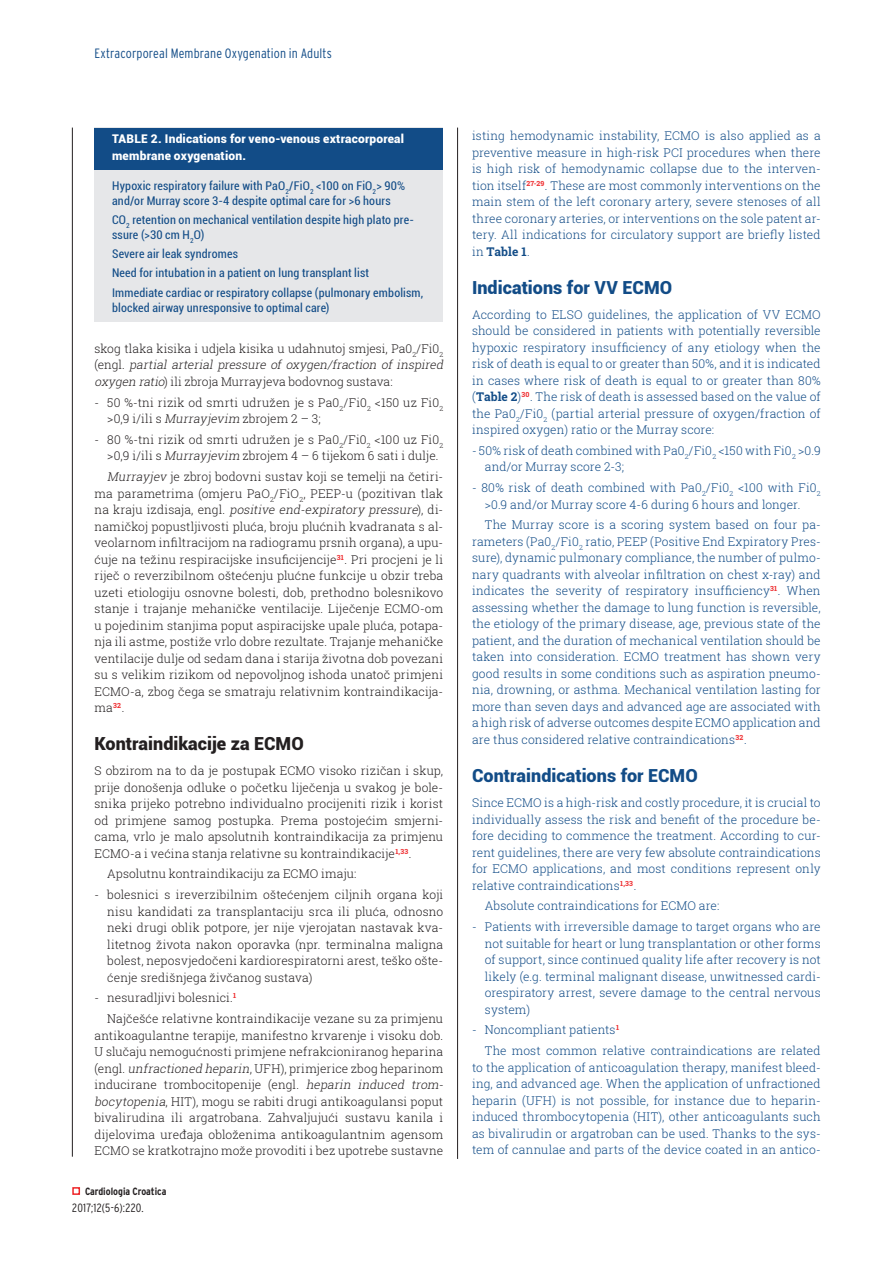
<style>
.page{position:relative;width:893px;height:1263px;background:#fff}
.page>*{position:absolute;margin:0;border:0;box-sizing:border-box;transform-origin:0 0}
.t1{font:900 18px "Roboto";color:#124c87}
.t2{font:900 18px "Roboto";color:#231f20}
.t3{font:300 condensed 13.5px "Interstate";letter-spacing:.01em;color:#124c87}
.t4{font:300 12px/16.5px "Roboto Slab";letter-spacing:.01em;color:#124c87;text-align:justify}
.t5{font:300 12px/16.5px "Roboto Slab";letter-spacing:.01em;color:#231f20}
.t6{font:condensed 12px/15px "Roboto";letter-spacing:.015em;color:#124c87}
.t7{font:900 12px/16.5px "Roboto";letter-spacing:.02em;color:#fff}
.t8{font:300 condensed 12px "Interstate";letter-spacing:.02em;color:#231f20}
.t9{font:700 condensed 10.5px "Interstate";color:#231f20}
.s1{font-style:italic}
.s2{font-weight:700}
</style>
<div class="page">
<div style="left:72px;top:1187px;width:8px;height:8px;border:2px solid #ee2629"></div>
<hr style="left:72px;top:128px;width:1px;height:1029px;background:#231f20">
<hr style="left:457px;top:128px;width:1px;height:1031px;background:#231f20">
<div style="left:94px;top:128px;width:349px;height:194px;background:#e6e7e9"></div>
<div style="left:94px;top:128px;width:349px;height:41px;background:#124c87"></div>
<p class="t3" style="left:94px;top:46px;width:239px">Extracorporeal Membrane Oxygenation in Adults</p>
<p class="t7" style="left:112px;top:130px;width:294px">TABLE 2. Indications for veno-venous extracorporeal membrane oxygenation.</p>
<p class="t6" style="left:112px;top:177px;width:295px">Hypoxic respiratory failure with PaO<sub>2</sub>/FiO<sub>2</sub> &lt;100 on FiO<sub>2</sub>&gt; 90% and/or Murray score 3-4 despite optimal care for &gt;6 hours</p>
<p class="t6" style="left:112px;top:212px;width:303px">CO<sub>2</sub> retention on mechanical ventilation despite high plato pre&shy;ssure (&gt;30 cm H<sub>2</sub>O)</p>
<p class="t6" style="left:112px;top:244px;width:313px;line-height:19.2px">Severe air leak syndromes<br>Need for intubation in a patient on lung transplant list<br>Immediate cardiac or respiratory collapse (pulmonary embolism,</p>
<p class="t6" style="left:112px;top:299px;width:219px">blocked airway unresponsive to optimal care)</p>
<p class="t5" style="left:94px;top:340px;width:353px">skog tlaka kisika i udjela kisika u udahnutoj smjesi, Pa0<sub>2</sub>/Fi0<sub>2 </sub>( e n g l . <span class="s1">partial arterial pressure of oxygen/fraction of inspired oxygen ratio</span>) ili zbroja Murrayjeva bodovnog sustava:</p>
<p class="t5" style="left:107px;top:394px;width:337px;text-indent:-13px">- 50 %-tni rizik od smrti udružen je s Pa0<sub>2</sub>/Fi0<sub>2</sub> &lt;150 uz Fi0<sub>2 </sub>&gt;0,9 i/ili s <span class="s1">Murrayjevim</span> zbrojem 2 – 3;</p>
<p class="t5" style="left:107px;top:431px;width:337px;text-indent:-13px">- 80 %-tni rizik od smrti udružen je s Pa0<sub>2</sub>/Fi0<sub>2</sub> &lt;100 uz Fi0<sub>2 </sub>&gt;0,9 i/ili s <span class="s1">Murrayjevim</span> zbrojem 4 – 6 tijekom 6 sati i dulje.</p>
<p class="t5" style="left:94px;top:468px;width:350px;text-align:justify;text-indent:13px"><span class="s1">Murrayjev</span> je zbroj bodovni sustav koji se temelji na četiri&shy;ma parametrima (omjeru PaO<sub>2</sub>/FiO<sub>2</sub>, PEEP-u (pozitivan tlak n a k r aj u i z d i s aj a , e n g l . <span class="s1">positive end-expiratory pressure</span>) , d i - namičkoj popustljivosti pluća, broju plućnih kvadranata s al&shy;veolarnom infiltracijom na radiogramu prsnih organa), a upu&shy;ćuje na težinu respiracijske insuficijencije<sup>31</sup>. Pri procjeni je li riječ o reverzibilnom oštećenju plućne funkcije u obzir treba uzeti etiologiju osnovne bolesti, dob, prethodno bolesnikovo stanje i trajanje mehaničke ventilacije. Liječenje ECMO-om u pojedinim stanjima poput aspiracijske upale pluća, potapa&shy;nja ili astme, postiže vrlo dobre rezultate. Trajanje mehaničke ventilacije dulje od sedam dana i starija životna dob povezani su s velikim rizikom od nepovoljnog ishoda unatoč primjeni ECMO-a, zbog čega se smatraju relativnim kontraindikacija&shy;ma<sup>32</sup>.</p>
<h1 class="t2" style="left:94px;top:731px;width:211px">Kontraindikacije za ECMO</h1>
<p class="t5" style="left:94px;top:762px;width:350px;text-align:justify">S obzirom na to da je postupak ECMO visoko rizičan i skup, prije donošenja odluke o početku liječenja u svakog je bole&shy;snika prijeko potrebno individualno procijeniti rizik i korist od primjene samog postupka. Prema postojećim smjerni&shy;cama, vrlo je malo apsolutnih kontraindikacija za primjenu ECMO-a i većina stanja relativne su kontraindikacije<sup>1,33</sup>.</p>
<p class="t5" style="left:107px;top:865px;width:251px">Apsolutnu kontraindikaciju za ECMO imaju:</p>
<p class="t5" style="left:107px;top:886px;width:337px;text-align:justify;text-indent:-13px">- bolesnici s ireverzibilnim oštećenjem ciljnih organa koji nisu kandidati za transplantaciju srca ili pluća, odnosno neki drugi oblik potpore, jer nije vjerojatan nastavak kva&shy;litetnog života nakon oporavka (npr. terminalna maligna bolest, neposvjedočeni kardiorespiratorni arest, teško ošte&shy;ćenje središnjega živčanog sustava)</p>
<p class="t5" style="left:107px;top:987px;width:337px;line-height:20.7px;text-indent:-13px">- nesuradljivi bolesnici.<sup>1<br></sup>Najčešće relativne kontraindikacije vezane su za primjenu</p>
<p class="t5" style="left:94px;top:1027px;width:353px">antikoagulantne terapije, manifestno krvarenje i visoku dob.<br>U slučaju nemogućnosti primjene nefrakcioniranog heparina (engl. <span class="s1">unfractioned heparin</span>, UFH), primjerice zbog heparinom inducirane trombocitopenije (engl. <span class="s1">heparin induced trom&shy;bocytopenia</span>, HIT), mogu se rabiti drugi antikoagulansi poput bivalirudina ili argatrobana. Zahvaljujući sustavu kanila i dijelovima uređaja obloženima antikoagulantnim agensom ECMO se kratkotrajno može provoditi i bez upotrebe sustavne</p>
<p class="t9" style="left:85px;top:1185px;width:83px">Cardiologia Croatica</p>
<p class="t8" style="left:72px;top:1201px;width:73px">2017;12(5-6):220.</p>
<p class="t4" style="left:472px;top:127px;width:350px">isting hemodynamic instability, ECMO is also applied as a preventive measure in high-risk PCI procedures when there is high risk of hemodynamic collapse due to the interven&shy;tion itself<sup>27-29</sup>. These are most commonly interventions on the main stem of the left coronary artery, severe stenoses of all three coronary arteries, or interventions on the sole patent ar&shy;tery. All indications for circulatory support are briefly listed in <span class="s2">Table 1</span>.</p>
<h1 class="t1" style="left:472px;top:274px;width:202px">Indications for VV ECMO</h1>
<p class="t4" style="left:472px;top:306px;width:350px">According to ELSO guidelines, the application of VV ECMO should be considered in patients with potentially reversible hypoxic respiratory insufficiency of any etiology when the risk of death is equal to or greater than 50%, and it is indicated in cases where risk of death is equal to or greater than 80% (<span class="s2">Table 2</span>)<sup>30</sup>. The risk of death is assessed based on the value of the Pa0<sub>2</sub>/Fi0<sub>2</sub> (partial arterial pressure of oxygen/fraction of inspired oxygen) ratio or the Murray score:</p>
<p class="t4" style="left:485px;top:442px;width:337px;text-indent:-13px">- 50% risk of death combined with Pa0<sub>2</sub>/Fi0<sub>2</sub> &lt;150 with Fi0<sub>2</sub> &gt;0.9 and/or Murray score 2-3;</p>
<p class="t4" style="left:485px;top:479px;width:337px;text-indent:-13px">- 80% risk of death combined with Pa0<sub>2</sub>/Fi0<sub>2</sub> &lt;100 with Fi0<sub>2 </sub>&gt;0.9 and/or Murray score 4-6 during 6 hours and longer.</p>
<p class="t4" style="left:472px;top:516px;width:350px;text-indent:13px">The Murray score is a scoring system based on four pa&shy;rameters (Pa0<sub>2</sub>/Fi0<sub>2</sub> ratio, PEEP (Positive End Expiratory Pres&shy;sure), dynamic pulmonary compliance, the number of pulmo&shy;nary quadrants with alveolar infiltration on chest x-ray) and indicates the severity of respiratory insufficiency<sup>31</sup>. When assessing whether the damage to lung function is reversible, the etiology of the primary disease, age, previous state of the patient, and the duration of mechanical ventilation should be taken into consideration. ECMO treatment has shown very good results in some conditions such as aspiration pneumo&shy;nia, drowning, or asthma. Mechanical ventilation lasting for more than seven days and advanced age are associated with a high risk of adverse outcomes despite ECMO application and are thus considered relative contraindications<sup>32</sup>.</p>
<h1 class="t1" style="left:472px;top:763px;width:227px">Contraindications for ECMO</h1>
<p class="t4" style="left:472px;top:794px;width:350px">Since ECMO is a high-risk and costly procedure, it is crucial to individually assess the risk and benefit of the procedure be&shy;fore deciding to commence the treatment. According to cur&shy;rent guidelines, there are very few absolute contraindications for ECMO applications, and most conditions represent only relative contraindications<sup>1,33</sup>.</p>
<p class="t4" style="left:485px;top:897px;width:236px">Absolute contraindications for ECMO are:</p>
<p class="t4" style="left:485px;top:918px;width:337px;text-indent:-13px">- Patients with irreversible damage to target organs who are not suitable for heart or lung transplantation or other forms of support, since continued quality life after recovery is not likely (e.g. terminal malignant disease, unwitnessed cardi&shy;orespiratory arrest, severe damage to the central nervous system)</p>
<p class="t4" style="left:485px;top:1019px;width:337px;line-height:20.7px;text-indent:-13px">- Noncompliant patients<sup>1<br></sup>The most common relative contraindications are related</p>
<p class="t4" style="left:472px;top:1059px;width:350px">to the application of anticoagulation therapy, manifest bleed&shy;ing, and advanced age. When the application of unfractioned heparin (UFH) is not possible, for instance due to heparin&shy;induced thrombocytopenia (HIT), other anticoagulants such as bivalirudin or argatroban can be used. Thanks to the sys&shy;tem of cannulae and parts of the device coated in an antico-</p>
</div>
